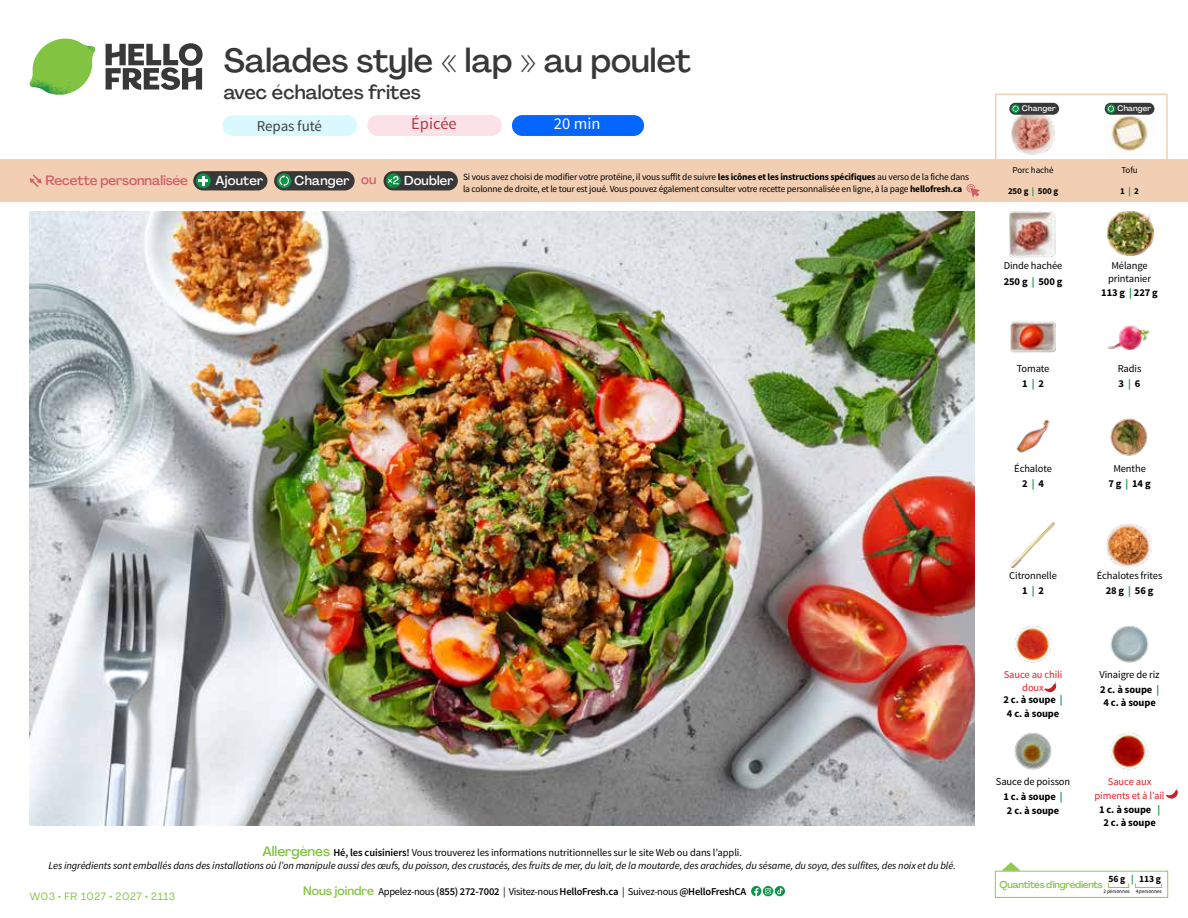
<style>
.page{position:relative;width:1188px;height:918px;background:#fff}
.page>*{position:absolute;margin:0;border:0;box-sizing:border-box;transform-origin:0 0}
.t1{font:500 33px "Agrandir";color:#383839}
.t2{font:500 19.5px "Agrandir";color:#383839}
.t3{font:16.5px "Source Sans Pro";color:#b33841}
.t4{font:16.5px "Source Sans Pro";color:#fff}
.t5{font:15px "Source Sans Pro";letter-spacing:-.01em;color:#414042}
.t6{font:500 13.35px "Agrandir";letter-spacing:-.01em;color:#d15f6a}
.t7{font:500 12.9px "Agrandir";letter-spacing:.015em;color:#fff}
.t8{font:italic 10.5px/13.5px "Source Sans Pro";letter-spacing:-.01em;color:#000;text-align:center}
.t9{font:10.5px/14.9px "Source Sans Pro";letter-spacing:-.01em;color:#000;text-align:center}
.t10{font:600 10.5px "Source Sans Pro";letter-spacing:-.02em;color:#000}
.t11{font:10.5px/13.6px "Source Sans Pro";letter-spacing:-.01em;color:#ed1d24;text-align:center}
.t12{font:700 10.5px/13.5px "Source Sans Pro";letter-spacing:-.01em;color:#000;text-align:center}
.t13{font:10.5px "Agrandir";letter-spacing:.05em;color:#82c341}
.t14{font:500 9.75px "Agrandir";letter-spacing:-.025em;color:#82c341}
.t15{font:700 9.6px "Source Sans Pro";color:#000}
.t16{font:9.45px/12px "Source Sans Pro";letter-spacing:-.02em;color:#000}
.t17{font:9px "Source Sans Pro";letter-spacing:-.01em;color:#000}
.t18{font:700 9px "Source Sans Pro";letter-spacing:-.01em;color:#000}
.t19{font:500 7.95px "Agrandir";letter-spacing:.02em;color:#fff}
.t20{font:5.25px "Source Sans Pro";letter-spacing:-.01em;color:#000}
.s1{color:#d15f6a}
.s2{font-weight:700}
.s3{color:#0b9446}
.s4{font-weight:700;color:#0b9446}
.s5{font-family:"Agrandir";font-weight:500;font-style:normal;font-size:13.5px;color:#82c341}
.s6{font-weight:600;font-style:normal}
.s7{font-style:normal}
.s8{font-family:"Agrandir";font-weight:500;font-size:12px;color:#82c341}
.s9{font-weight:400}
.s10{font-weight:700;color:#000}
</style>
<div class="page">
<svg style="left:106px;top:43px;width:97px;height:47px"></svg>
<svg style="left:34px;top:39px;width:59px;height:38px"></svg>
<img style="left:65px;top:39px;width:30px;height:25px">
<img style="left:33px;top:60px;width:56px;height:10px">
<img style="left:29px;top:64px;width:58px;height:31px">
<img style="left:64px;top:70px;width:25px;height:24px">
<img style="left:30px;top:211px;width:945px;height:615px">
<svg style="left:775px;top:886px;width:10px;height:10px"></svg>
<svg style="left:751px;top:886px;width:32px;height:10px"></svg>
<svg style="left:1002px;top:862px;width:19px;height:9px"></svg>
<div style="left:995px;top:871px;width:173px;height:27px;border:1px solid #91c84e"></div>
<div style="left:1108px;top:883px;width:21px;height:5px;border:1px solid #91c84e"></div>
<div style="left:1135px;top:883px;width:27px;height:5px;border:1px solid #91c84e"></div>
<img style="left:1011px;top:321px;width:45px;height:32px">
<img style="left:1108px;top:325px;width:42px;height:25px">
<img style="left:1016px;top:419px;width:34px;height:34px">
<img style="left:1110px;top:418px;width:38px;height:38px">
<img style="left:1011px;top:523px;width:44px;height:45px">
<img style="left:1106px;top:524px;width:45px;height:44px">
<img style="left:1014px;top:626px;width:38px;height:37px">
<img style="left:1014px;top:732px;width:38px;height:38px">
<img style="left:1110px;top:733px;width:38px;height:37px">
<img style="left:1108px;top:211px;width:45px;height:46px">
<img style="left:1010px;top:212px;width:45px;height:45px">
<img style="left:1110px;top:625px;width:39px;height:38px">
<svg style="left:1044px;top:681px;width:12px;height:12px"></svg>
<svg style="left:1166px;top:787px;width:12px;height:12px"></svg>
<div style="left:0;top:160px;width:1188px;height:42px;background:#f2cfb3"></div>
<svg style="left:30px;top:174px;width:12px;height:13px"></svg>
<div style="left:384px;top:171px;width:74px;height:19px;background:#383839;border-radius:10px"></div>
<svg style="left:386px;top:173px;width:15px;height:15px"></svg>
<div style="left:389px;top:180px;width:11px;height:11px;background:#000;opacity:.35"></div>
<svg style="left:387px;top:176px;width:12px;height:8px"></svg>
<div style="left:274px;top:171px;width:81px;height:19px;background:#383839;border-radius:10px"></div>
<svg style="left:277px;top:173px;width:15px;height:15px"></svg>
<svg style="left:279px;top:175px;width:10px;height:12px"></svg>
<div style="left:193px;top:171px;width:74px;height:19px;background:#383839;border-radius:10px"></div>
<svg style="left:196px;top:173px;width:15px;height:15px"></svg>
<svg style="left:198px;top:176px;width:10px;height:10px"></svg>
<svg style="left:967px;top:184px;width:13px;height:13px"></svg>
<div style="left:995px;top:94px;width:173px;height:69px;border:2px solid #f2cfb3"></div>
<img style="left:1107px;top:114px;width:44px;height:40px">
<img style="left:1011px;top:115px;width:44px;height:40px">
<div style="left:1105px;top:103px;width:49px;height:12px;background:#383839;border-radius:6px"></div>
<svg style="left:1106px;top:104px;width:9px;height:9px"></svg>
<svg style="left:1108px;top:105px;width:6px;height:7px"></svg>
<div style="left:1009px;top:103px;width:50px;height:12px;background:#383839;border-radius:6px"></div>
<svg style="left:1011px;top:104px;width:9px;height:9px"></svg>
<svg style="left:1013px;top:105px;width:5px;height:7px"></svg>
<div style="left:512px;top:115px;width:132px;height:21px;background:#0565ff;border-radius:10px"></div>
<div style="left:367px;top:115px;width:135px;height:21px;background:#fce1e9;border-radius:10px"></div>
<div style="left:223px;top:115px;width:134px;height:21px;background:#daf9ff;border-radius:10px"></div>
<h1 class="t1" style="left:224px;top:40px;width:469px">Salades style « lap » au poulet</h1>
<h2 class="t2" style="left:224px;top:80px;width:199px">avec échalotes frites</h2>
<h3 class="t5" style="left:257px;top:117px;width:67px">Repas futé</h3>
<h3 class="t3" style="left:411px;top:114px;width:47px">Épicée</h3>
<h3 class="t4" style="left:554px;top:114px;width:48px">20 min</h3>
<p class="t6" style="left:46px;top:172px;width:144px">Recette personnalisée</p>
<p class="t7" style="left:216px;top:172px;width:49px">Ajouter</p>
<p class="t7" style="left:295px;top:172px;width:83px">Changer <span class="s1">ou</span></p>
<p class="t7" style="left:404px;top:172px;width:51px">Doubler</p>
<p class="t16" style="left:463px;top:171px;width:507px">Si vous avez choisi de modifier votre protéine, il vous suffit de suivre <span class="s2">les icônes et les instructions spécifiques</span> au verso de la fiche dans la colonne de droite, et le tour est joué. Vous pouvez également consulter votre recette personnalisée en ligne, à la page <span class="s2">hellofresh.ca</span></p>
<p class="t19" style="left:1022px;top:104px;width:35px">Changer</p>
<p class="t19" style="left:1117px;top:104px;width:35px">Changer</p>
<p class="t17" style="left:1013px;top:164px;width:42px">Porc haché</p>
<p class="t18" style="left:1008px;top:185px;width:52px">250 g <span class="s3">|</span> 500 g</p>
<p class="t9" style="left:1004px;top:258px;width:60px;line-height:15.6px;text-align:left">Dinde hachée<br><span class="s2">250 g</span> <span class="s4">|</span> <span class="s2">500 g</span></p>
<p class="t17" style="left:1122px;top:164px;width:18px">Tofu</p>
<p class="t18" style="left:1120px;top:185px;width:20px">1 <span class="s3">|</span> 2</p>
<p class="t9" style="left:1101px;top:259px;width:58px;line-height:13.6px">Mélange printanier<br><span class="s2">113 g</span> <span class="s4">|</span> <span class="s2">227 g</span></p>
<p class="t9" style="left:1017px;top:361px;width:34px">Tomate<br><span class="s2">1</span> <span class="s4">|</span> <span class="s2">2</span></p>
<p class="t9" style="left:1118px;top:361px;width:25px;text-align:left">Radis<br><span class="s2">3</span> <span class="s4">|</span> <span class="s2">6</span></p>
<p class="t9" style="left:1014px;top:461px;width:39px">Échalote<br><span class="s2">2</span> <span class="s4">|</span> <span class="s2">4</span></p>
<p class="t9" style="left:1108px;top:461px;width:44px">Menthe<br><span class="s2">7 g</span> <span class="s4">|</span> <span class="s2">14 g</span></p>
<p class="t8" style="left:49px;top:846px;width:909px"><span class="s5">Allergènes</span> <span class="s6">Hé, les cuisiniers!</span> <span class="s7">Vous trouverez les informations nutritionnelles sur le site Web ou dans l’appli.<br></span>Les ingrédients sont emballés dans des installations où l’on manipule aussi des œufs, du poisson, des crustacés, des fruits de mer, du lait, de la moutarde, des arachides, du sésame, du soya, des sulfites, des noix et du blé.</p>
<p class="t13" style="left:30px;top:890px;width:147px">W03 • FR 1027 • 2027 • 2113</p>
<p class="t10" style="left:303px;top:885px;width:445px"><span class="s8">Nous joindre</span> <span class="s9">Appelez-nous</span> (855) 272-7002 <span class="s9">| Visitez-nous</span> HelloFresh.ca <span class="s9">| Suivez-nous</span> @HelloFreshCA</p>
<p class="t9" style="left:1009px;top:568px;width:49px">Citronnelle<br><span class="s2">1</span> <span class="s4">|</span> <span class="s2">2</span></p>
<p class="t9" style="left:1097px;top:568px;width:67px">Échalotes frites<br><span class="s2">28 g</span> <span class="s4">|</span> <span class="s2">56 g</span></p>
<p class="t11" style="left:1004px;top:668px;width:60px">Sauce au chili doux</p>
<p class="t12" style="left:1004px;top:694px;width:61px">2 c. à soupe <span class="s3">|<br></span>4 c. à soupe</p>
<p class="t9" style="left:996px;top:775px;width:76px">Sauce de poisson<br><span class="s2">1 c. à soupe</span> <span class="s4">|</span></p>
<p class="t12" style="left:1007px;top:804px;width:54px">2 c. à soupe</p>
<p class="t9" style="left:1100px;top:667px;width:62px;text-align:left">Vinaigre de riz<br><span class="s2">2 c. à soupe</span> <span class="s4">|</span></p>
<p class="t12" style="left:1103px;top:696px;width:54px">4 c. à soupe</p>
<p class="t11" style="left:1095px;top:775px;width:72px">Sauce aux piments et à l’ail<br><span class="s10">1 c. à soupe</span> <span class="s4">|<br></span><span class="s10">2 c. à soupe</span></p>
<p class="t15" style="left:1108px;top:873px;width:54px">56 g <span class="s3">|</span> 113 g</p>
<p class="t20" style="left:1103px;top:888px;width:60px">2 personnes 4 personnes</p>
<p class="t14" style="left:1000px;top:878px;width:105px">Quantités d'ingrédients</p>
</div>
